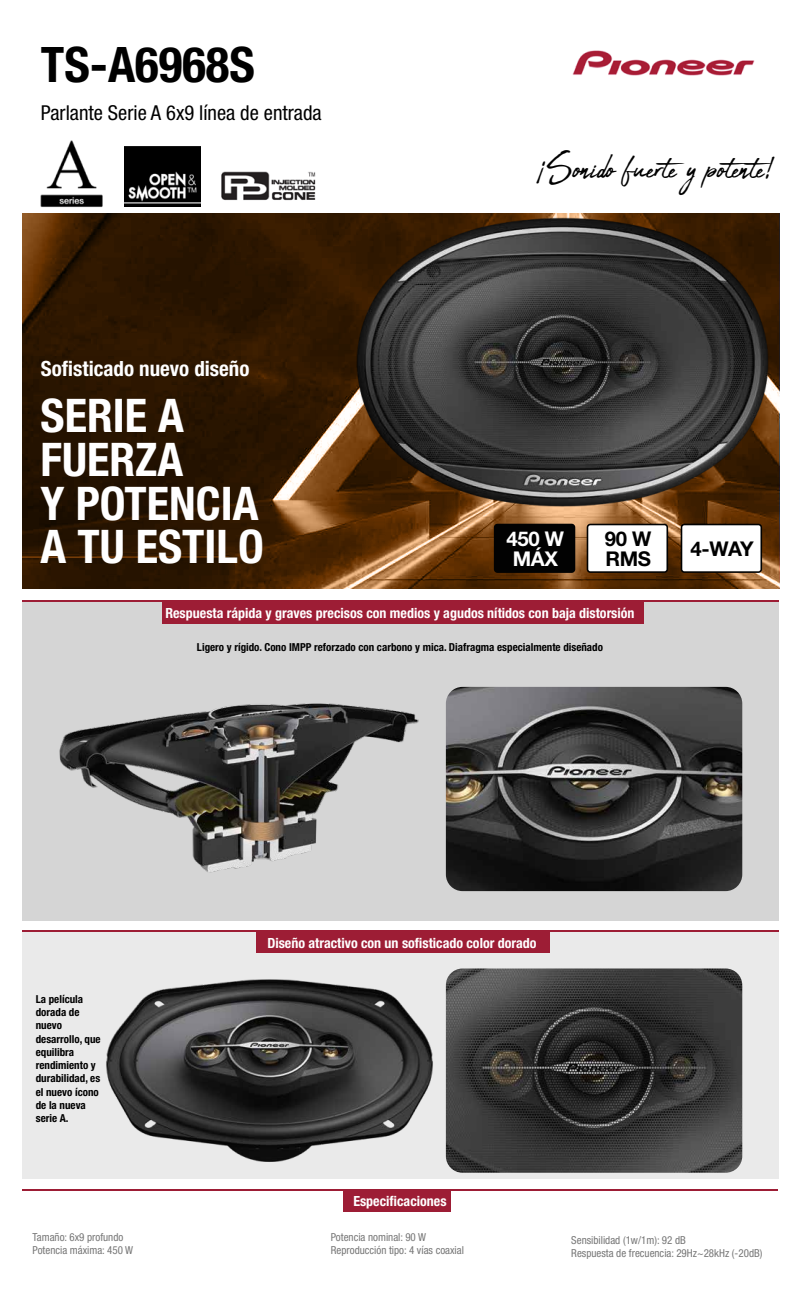
<style>
.page{position:relative;width:800px;height:1297px;background:#fff}
.page>*{position:absolute;margin:0;border:0;box-sizing:border-box;transform-origin:0 0}
.t1{font:700 condensed 49px "Helvetica Neue LT Std";color:#000}
.t2{font:700 condensed 46.4px/43.7px "Helvetica Neue LT Std";color:#fff}
.t3{font:44.6px "Abuget";color:#000}
.t4{font:700 condensed 21px "Helvetica Neue LT Std";color:#fff}
.t5{font:condensed 20.6px "Helvetica Neue LT Std";color:#000}
.t6{font:700 20.3px/20.3px "Helvetica Neue LT Std";letter-spacing:-.015em;color:#000}
.t7{font:700 20.3px/20.3px "Helvetica Neue LT Std";letter-spacing:-.015em;color:#fff;text-align:center}
.t8{font:700 condensed 14px "Helvetica Neue LT Std";color:#fff}
.t9{font:700 condensed 11px/13.2px "Helvetica Neue LT Std";color:#000}
.t10{font:condensed 11px/13.2px "Helvetica Neue LT Std";color:#777}
</style>
<div class="page">
<svg style="left:23px;top:213px;width:756px;height:375px;background:#3d2207"></svg>
<div style="left:22px;top:601px;width:757px;height:320px;background:#d5d5d5"></div>
<div style="left:22px;top:930px;width:757px;height:248px;background:#eaeaea"></div>
<div style="left:256px;top:930px;width:293px;height:23px;background:#9d1d35"></div>
<hr style="left:22px;top:930px;width:757px;height:2px;background:#9d1d35">
<svg style="left:587px;top:524px;width:81px;height:49px"></svg>
<svg style="left:681px;top:524px;width:81px;height:49px"></svg>
<div style="left:494px;top:524px;width:81px;height:49px;background:#020202;border-radius:4px"></div>
<img style="left:572px;top:50px;width:183px;height:26px">
<div style="left:162px;top:601px;width:481px;height:23px;background:#9d1d35"></div>
<hr style="left:22px;top:601px;width:757px;height:1px;background:#9d1d35">
<div style="left:343px;top:1189px;width:108px;height:23px;background:#9d1d35"></div>
<hr style="left:22px;top:1189px;width:756px;height:2px;background:#9d1d35">
<img style="left:221px;top:171px;width:95px;height:30px">
<img style="left:40px;top:140px;width:85px;height:68px">
<img style="left:125px;top:146px;width:75px;height:61px">
<img style="left:446px;top:687px;width:296px;height:204px">
<img style="left:446px;top:968px;width:296px;height:204px">
<img style="left:59px;top:703px;width:360px;height:170px">
<img style="left:344px;top:213px;width:436px;height:306px">
<img style="left:106px;top:979px;width:340px;height:183px">
<h1 class="t1" style="left:41px;top:35px;width:215px">TS-A6968S</h1>
<h3 class="t5" style="left:41px;top:101px;width:282px">Parlante Serie A 6x9 línea de entrada</h3>
<h3 class="t4" style="left:41px;top:355px;width:210px">Sofisticado nuevo diseño</h3>
<h2 class="t2" style="left:41px;top:393px;width:225px">SERIE A<br>FUERZA<br>Y POTENCIA<br>A TU ESTILO</h2>
<h3 class="t3" style="left:536px;top:143px;width:242px">¡Sonido fuerte y potente!</h3>
<h3 class="t7" style="left:507px;top:528px;width:59px">450 W<br>MÁX</h3>
<h3 class="t6" style="left:605px;top:528px;width:48px">90 W<br>RMS</h3>
<h3 class="t6" style="left:691px;top:538px;width:65px">4-WAY</h3>
<p class="t8" style="left:165px;top:604px;width:471px">Respuesta rápida y graves precisos con medios y agudos nítidos con baja distorsión</p>
<p class="t9" style="left:197px;top:640px;width:408px">Ligero y rígido. Cono IMPP reforzado con carbono y mica. Diafragma especialmente diseñado</p>
<p class="t9" style="left:36px;top:992px;width:66px">La película dorada de nuevo desarrollo, que equilibra rendimiento y durabilidad, es el nuevo ícono de la nueva serie A.</p>
<p class="t8" style="left:267px;top:934px;width:271px">Diseño atractivo con un sofisticado color dorado</p>
<p class="t8" style="left:353px;top:1192px;width:95px">Especificaciones</p>
<p class="t10" style="left:33px;top:1230px;width:102px">Tamaño: 6x9 profundo<br>Potencia máxima: 450 W</p>
<p class="t10" style="left:331px;top:1230px;width:135px">Potencia nominal: 90 W<br>Reproducción tipo: 4 vías coaxial</p>
<p class="t10" style="left:571px;top:1233px;width:193px">Sensibilidad (1w/1m): 92 dB<br>Respuesta de frecuencia: 29Hz~28kHz (-20dB)</p>
</div>
